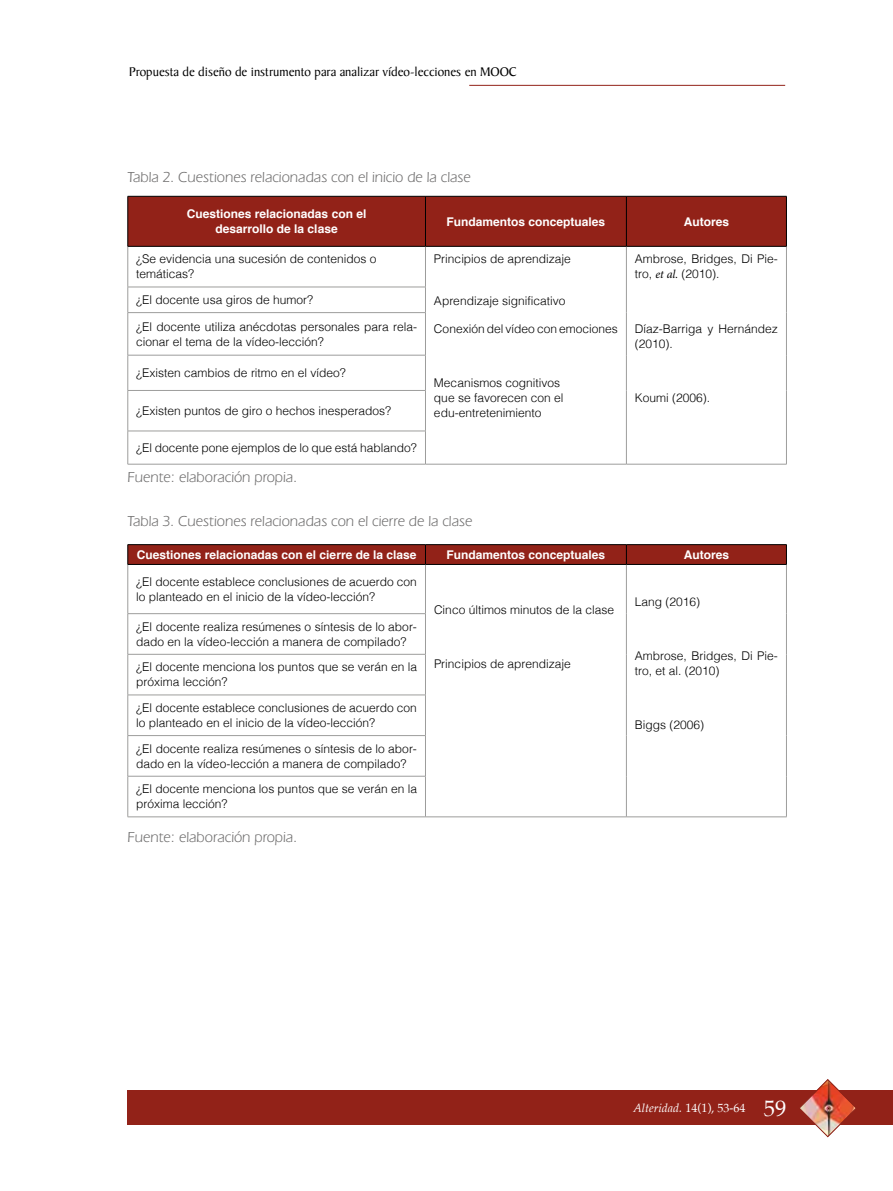
<style>
.page{position:relative;width:893px;height:1191px;background:#fff}
.page>*{position:absolute;margin:0;border:0;box-sizing:border-box;transform-origin:0 0}
.t1{font:15px "Eras IT Cby BT";color:#706f6f}
.t2{font:13.5px "Baker Signet";color:#000}
.t3{font:300 12px/15px "Helvetica";color:#000}
.t4{font:700 12px/15px "Helvetica";color:#fff;text-align:center}
.t5{font:12px "Palatino";color:#fff}
.s1{font-family:"Minion Pro";font-weight:400;font-style:italic}
.s2{font-style:italic}
.s3{font-size:22.5px}
</style>
<div class="page">
<hr style="left:469px;top:85px;width:316px;height:1px;background:#922218">
<div style="left:128px;top:1090px;width:765px;height:34px;background:#922218"></div>
<img style="left:798px;top:1079px;width:59px;height:58px">
<div style="left:129px;top:197px;width:657px;height:49px;background:#922218"></div>
<hr style="left:425px;top:196px;width:1px;height:50px;background:#000">
<hr style="left:626px;top:196px;width:1px;height:50px;background:#000">
<hr style="left:425px;top:246px;width:1px;height:41px;background:#9d9d9c">
<hr style="left:626px;top:246px;width:1px;height:41px;background:#9d9d9c">
<hr style="left:128px;top:287px;width:298px;height:1px;background:#9d9d9c">
<svg style="left:425px;top:287px;width:1px;height:25px"></svg>
<svg style="left:626px;top:287px;width:1px;height:26px"></svg>
<hr style="left:128px;top:312px;width:298px;height:1px;background:#9d9d9c">
<hr style="left:425px;top:313px;width:1px;height:42px;background:#9d9d9c">
<hr style="left:626px;top:313px;width:1px;height:42px;background:#9d9d9c">
<hr style="left:128px;top:355px;width:298px;height:1px;background:#9d9d9c">
<hr style="left:425px;top:355px;width:1px;height:35px;background:#9d9d9c">
<hr style="left:626px;top:355px;width:1px;height:35px;background:#9d9d9c">
<hr style="left:128px;top:390px;width:298px;height:1px;background:#9d9d9c">
<hr style="left:425px;top:391px;width:1px;height:40px;background:#9d9d9c">
<hr style="left:626px;top:390px;width:1px;height:41px;background:#9d9d9c">
<hr style="left:128px;top:431px;width:298px;height:1px;background:#9d9d9c">
<hr style="left:425px;top:431px;width:1px;height:33px;background:#9d9d9c">
<hr style="left:626px;top:431px;width:1px;height:33px;background:#9d9d9c">
<hr style="left:128px;top:246px;width:1px;height:41px;background:#9d9d9c">
<hr style="left:786px;top:246px;width:1px;height:41px;background:#9d9d9c">
<svg style="left:128px;top:287px;width:1px;height:25px"></svg>
<svg style="left:786px;top:287px;width:1px;height:26px"></svg>
<hr style="left:128px;top:313px;width:1px;height:42px;background:#9d9d9c">
<hr style="left:786px;top:313px;width:1px;height:42px;background:#9d9d9c">
<hr style="left:128px;top:355px;width:1px;height:35px;background:#9d9d9c">
<hr style="left:786px;top:355px;width:1px;height:35px;background:#9d9d9c">
<hr style="left:128px;top:391px;width:1px;height:40px;background:#9d9d9c">
<hr style="left:786px;top:390px;width:1px;height:41px;background:#9d9d9c">
<hr style="left:128px;top:431px;width:1px;height:33px;background:#9d9d9c">
<hr style="left:786px;top:431px;width:1px;height:33px;background:#9d9d9c">
<hr style="left:128px;top:464px;width:297px;height:1px;background:#9d9d9c">
<hr style="left:425px;top:464px;width:201px;height:1px;background:#9d9d9c">
<hr style="left:626px;top:464px;width:161px;height:1px;background:#9d9d9c">
<hr style="left:128px;top:196px;width:297px;height:1px;background:#000">
<hr style="left:128px;top:196px;width:1px;height:50px;background:#000">
<hr style="left:425px;top:196px;width:201px;height:1px;background:#000">
<hr style="left:626px;top:196px;width:161px;height:1px;background:#000">
<hr style="left:786px;top:196px;width:1px;height:50px;background:#000">
<hr style="left:128px;top:246px;width:297px;height:1px;background:#000">
<hr style="left:425px;top:246px;width:201px;height:1px;background:#000">
<hr style="left:626px;top:246px;width:161px;height:1px;background:#000">
<hr style="left:425px;top:564px;width:1px;height:49px;background:#9d9d9c">
<hr style="left:626px;top:564px;width:1px;height:49px;background:#9d9d9c">
<hr style="left:128px;top:613px;width:298px;height:1px;background:#9d9d9c">
<hr style="left:425px;top:614px;width:1px;height:40px;background:#9d9d9c">
<hr style="left:626px;top:613px;width:1px;height:41px;background:#9d9d9c">
<hr style="left:128px;top:654px;width:298px;height:1px;background:#9d9d9c">
<hr style="left:425px;top:654px;width:1px;height:40px;background:#9d9d9c">
<hr style="left:626px;top:654px;width:1px;height:41px;background:#9d9d9c">
<hr style="left:128px;top:694px;width:298px;height:1px;background:#9d9d9c">
<hr style="left:425px;top:695px;width:1px;height:40px;background:#9d9d9c">
<hr style="left:626px;top:695px;width:1px;height:40px;background:#9d9d9c">
<hr style="left:128px;top:735px;width:298px;height:1px;background:#9d9d9c">
<hr style="left:425px;top:736px;width:1px;height:40px;background:#9d9d9c">
<hr style="left:626px;top:735px;width:1px;height:41px;background:#9d9d9c">
<hr style="left:128px;top:776px;width:298px;height:1px;background:#9d9d9c">
<hr style="left:425px;top:776px;width:1px;height:40px;background:#9d9d9c">
<hr style="left:626px;top:776px;width:1px;height:40px;background:#9d9d9c">
<hr style="left:128px;top:564px;width:1px;height:49px;background:#9d9d9c">
<hr style="left:786px;top:564px;width:1px;height:49px;background:#9d9d9c">
<hr style="left:128px;top:614px;width:1px;height:40px;background:#9d9d9c">
<hr style="left:786px;top:613px;width:1px;height:41px;background:#9d9d9c">
<hr style="left:128px;top:654px;width:1px;height:40px;background:#9d9d9c">
<hr style="left:786px;top:654px;width:1px;height:41px;background:#9d9d9c">
<hr style="left:128px;top:695px;width:1px;height:40px;background:#9d9d9c">
<hr style="left:786px;top:695px;width:1px;height:40px;background:#9d9d9c">
<hr style="left:128px;top:736px;width:1px;height:40px;background:#9d9d9c">
<hr style="left:786px;top:735px;width:1px;height:41px;background:#9d9d9c">
<hr style="left:128px;top:776px;width:1px;height:40px;background:#9d9d9c">
<hr style="left:786px;top:776px;width:1px;height:40px;background:#9d9d9c">
<hr style="left:128px;top:816px;width:297px;height:1px;background:#9d9d9c">
<hr style="left:425px;top:816px;width:201px;height:1px;background:#9d9d9c">
<hr style="left:626px;top:816px;width:161px;height:1px;background:#9d9d9c">
<svg style="left:128px;top:544px;width:659px;height:20px;background:#8a2117"></svg>
<hr style="left:128px;top:564px;width:297px;height:1px;background:#000">
<hr style="left:425px;top:564px;width:201px;height:1px;background:#000">
<hr style="left:626px;top:564px;width:161px;height:1px;background:#000">
<p class="t2" style="left:129px;top:65px;width:389px">Propuesta de diseño de instrumento para analizar vídeo-lecciones en MOOC</p>
<p class="t1" style="left:128px;top:168px;width:345px">Tabla 2. Cuestiones relacionadas con el inicio de la clase</p>
<p class="t4" style="left:187px;top:207px;width:181px">Cuestiones relacionadas con el desarrollo de la clase</p>
<p class="t4" style="left:447px;top:214px;width:160px">Fundamentos conceptuales</p>
<p class="t4" style="left:684px;top:214px;width:47px">Autores</p>
<p class="t3" style="left:136px;top:251px;width:242px">¿Se evidencia una sucesión de contenidos o temáticas?</p>
<p class="t3" style="left:434px;top:251px;width:138px">Principios de aprendizaje</p>
<p class="t3" style="left:434px;top:293px;width:133px">Aprendizaje significativo</p>
<p class="t3" style="left:434px;top:320px;width:185px">Conexión del vídeo con emociones</p>
<p class="t3" style="left:635px;top:251px;width:145px">Ambrose, Bridges, Di Pie&shy;tro, <span class="s1">et al.</span> (2010).</p>
<p class="t3" style="left:136px;top:291px;width:178px">¿El docente usa giros de humor?</p>
<p class="t3" style="left:136px;top:318px;width:282px">¿El docente utiliza anécdotas personales para rela&shy;cionar el tema de la vídeo-lección?</p>
<p class="t3" style="left:136px;top:364px;width:211px">¿Existen cambios de ritmo en el vídeo?</p>
<p class="t3" style="left:136px;top:402px;width:256px">¿Existen puntos de giro o hechos inesperados?</p>
<p class="t3" style="left:136px;top:439px;width:282px">¿El docente pone ejemplos de lo que está hablando?</p>
<p class="t1" style="left:128px;top:468px;width:171px">Fuente: elaboración propia.</p>
<p class="t1" style="left:128px;top:512px;width:346px">Tabla 3. Cuestiones relacionadas con el cierre de la clase</p>
<p class="t4" style="left:137px;top:547px;width:281px">Cuestiones relacionadas con el cierre de la clase</p>
<p class="t4" style="left:447px;top:547px;width:160px">Fundamentos conceptuales</p>
<p class="t4" style="left:684px;top:547px;width:47px">Autores</p>
<p class="t3" style="left:136px;top:573px;width:282px">¿El docente establece conclusiones de acuerdo con lo planteado en el inicio de la vídeo-lección?</p>
<p class="t3" style="left:434px;top:601px;width:182px">Cinco últimos minutos de la clase</p>
<p class="t3" style="left:635px;top:320px;width:145px">Díaz-Barriga y Hernández (2010).</p>
<p class="t3" style="left:434px;top:374px;width:131px">Mecanismos cognitivos que se favorecen con el edu-entretenimiento</p>
<p class="t3" style="left:635px;top:389px;width:77px">Koumi (2006).</p>
<p class="t3" style="left:635px;top:594px;width:67px">Lang (2016)</p>
<p class="t3" style="left:136px;top:618px;width:282px">¿El docente realiza resúmenes o síntesis de lo abor&shy;dado en la vídeo-lección a manera de compilado?</p>
<p class="t3" style="left:136px;top:659px;width:282px">¿El docente menciona los puntos que se verán en la próxima lección?</p>
<p class="t3" style="left:136px;top:699px;width:282px">¿El docente establece conclusiones de acuerdo con lo planteado en el inicio de la vídeo-lección?</p>
<p class="t3" style="left:136px;top:740px;width:282px">¿El docente realiza resúmenes o síntesis de lo abor&shy;dado en la vídeo-lección a manera de compilado?</p>
<p class="t3" style="left:136px;top:780px;width:282px">¿El docente menciona los puntos que se verán en la próxima lección?</p>
<p class="t1" style="left:128px;top:828px;width:171px">Fuente: elaboración propia.</p>
<p class="t3" style="left:434px;top:655px;width:138px">Principios de aprendizaje</p>
<p class="t3" style="left:635px;top:648px;width:145px">Ambrose, Bridges, Di Pie&shy;tro, et al. (2010)</p>
<p class="t3" style="left:635px;top:717px;width:71px">Biggs (2006)</p>
<p class="t5" style="left:633px;top:1098px;width:155px"><span class="s2">Alteridad.</span> 14(1), 53-64 <span class="s3">59</span></p>
</div>
